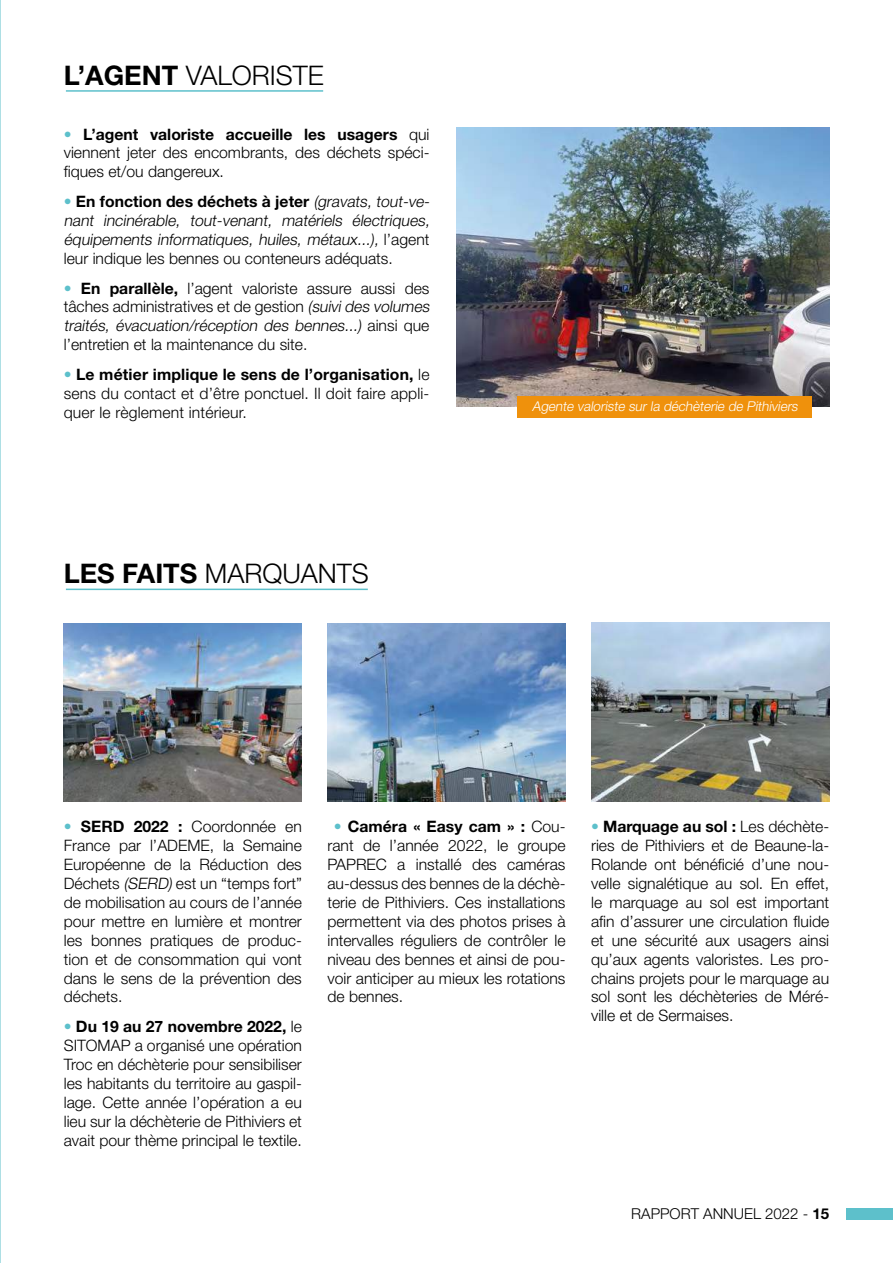
<style>
.page{position:relative;width:893px;height:1263px;background:#fff}
.page>*{position:absolute;margin:0;border:0;box-sizing:border-box;transform-origin:0 0}
.t1{font:300 27px "Helvetica Neue LT";color:#000}
.t2{font:300 15.75px/18.9px "Helvetica Neue LT";color:#000;text-align:justify}
.t3{font:italic 300 15.75px/18.9px "Helvetica Neue LT";color:#000}
.t4{font:300 15px "Helvetica Neue LT";color:#000}
.t5{font:italic 300 13.5px "Helvetica Neue LT";color:#fff}
.s1{font-weight:700}
.s2{color:#5dc0cb}
.s3{font-style:normal;color:#5dc0cb}
.s4{font-weight:700;font-style:normal}
.s5{font-style:normal}
.s6{font-style:italic}
</style>
<div class="page">
<div style="left:846px;top:1208px;width:47px;height:11px;background:#5dc0cb"></div>
<hr style="left:66px;top:90px;width:257px;height:2px;background:#5dc0cb">
<img style="left:457px;top:127px;width:372px;height:280px">
<div style="left:518px;top:396px;width:294px;height:21px;background:#ef910c"></div>
<hr style="left:66px;top:589px;width:302px;height:1px;background:#5dc0cb">
<img style="left:64px;top:623px;width:238px;height:179px">
<img style="left:327px;top:623px;width:239px;height:179px">
<img style="left:591px;top:623px;width:238px;height:178px">
<h1 class="t1" style="left:64px;top:60px;width:262px"><span class="s1">L’AGENT</span> VALORISTE</h1>
<p class="t2" style="left:64px;top:125px;width:367px"><span class="s2">•</span> <span class="s1">L’agent valoriste accueille les usagers</span> qui viennent jeter des encombrants, des déchets spéci&shy;fiques et/ou dangereux.</p>
<p class="t3" style="left:64px;top:192px;width:370px"><span class="s3">•</span> <span class="s4">En fonction des déchets à jeter</span> (gravats, tout-ve&shy;nant incinérable, tout-venant, matériels électriques, équipements informatiques, huiles, métaux...), <span class="s5">l ’ a g e n t leur indique les bennes ou conteneurs adéquats.</span></p>
<p class="t2" style="left:64px;top:278px;width:370px;text-align:left"><span class="s2">•</span> <span class="s1">En parallèle,</span> l’agent valoriste assure aussi des tâches administratives et de gestion <span class="s6">(suivi des volumes traités, évacuation/réception des bennes...)</span> a i n s i q u e l’entretien et la maintenance du site.</p>
<p class="t2" style="left:64px;top:365px;width:367px"><span class="s2">•</span> <span class="s1">Le métier implique le sens de l’organisation,</span> le sens du contact et d’être ponctuel. Il doit faire appli&shy;quer le règlement intérieur.</p>
<h1 class="t1" style="left:64px;top:559px;width:307px"><span class="s1">LES FAITS</span> MARQUANTS</h1>
<p class="t5" style="left:532px;top:399px;width:269px">Agente valoriste sur la déchèterie de Pithiviers</p>
<p class="t2" style="left:64px;top:817px;width:240px"><span class="s2">•</span> <span class="s1">SERD 2022 :</span> Coordonnée en France par l’ADEME, la Semaine Européenne de la Réduction des Déchets <span class="s6">(SERD)</span> est un “temps fort” de mobilisation au cours de l’année pour mettre en lumière et montrer les bonnes pratiques de produc&shy;tion et de consommation qui vont dans le sens de la prévention des déchets.</p>
<p class="t2" style="left:64px;top:1017px;width:240px"><span class="s2">•</span> <span class="s1">Du 19 au 27 novembre 2022,</span> le SITOMAP a organisé une opération Troc en déchèterie pour sensibiliser les habitants du territoire au gaspil&shy;lage. Cette année l’opération a eu lieu sur la déchèterie de Pithiviers et avait pour thème principal le textile.</p>
<p class="t2" style="left:327px;top:817px;width:240px;text-indent:6px"><span class="s2">•</span> <span class="s1">Caméra « Easy cam » :</span> Cou&shy;rant de l’année 2022, le groupe PAPREC a installé des caméras au-dessus des bennes de la déchè&shy;terie de Pithiviers. Ces installations permettent via des photos prises à intervalles réguliers de contrôler le niveau des bennes et ainsi de pou&shy;voir anticiper au mieux les rotations de bennes.</p>
<p class="t2" style="left:591px;top:817px;width:240px"><span class="s2">•</span> <span class="s1">Marquage au sol :</span> Les déchète&shy;ries de Pithiviers et de Beaune-la-Rolande ont bénéficié d’une nou&shy;velle signalétique au sol. En effet, le marquage au sol est important afin d’assurer une circulation fluide et une sécurité aux usagers ainsi qu’aux agents valoristes. Les pro&shy;chains projets pour le marquage au sol sont les déchèteries de Méré&shy;ville et de Sermaises.</p>
<p class="t4" style="left:631px;top:1206px;width:199px">RAPPORT ANNUEL 2022 - <span class="s1">15</span></p>
</div>
